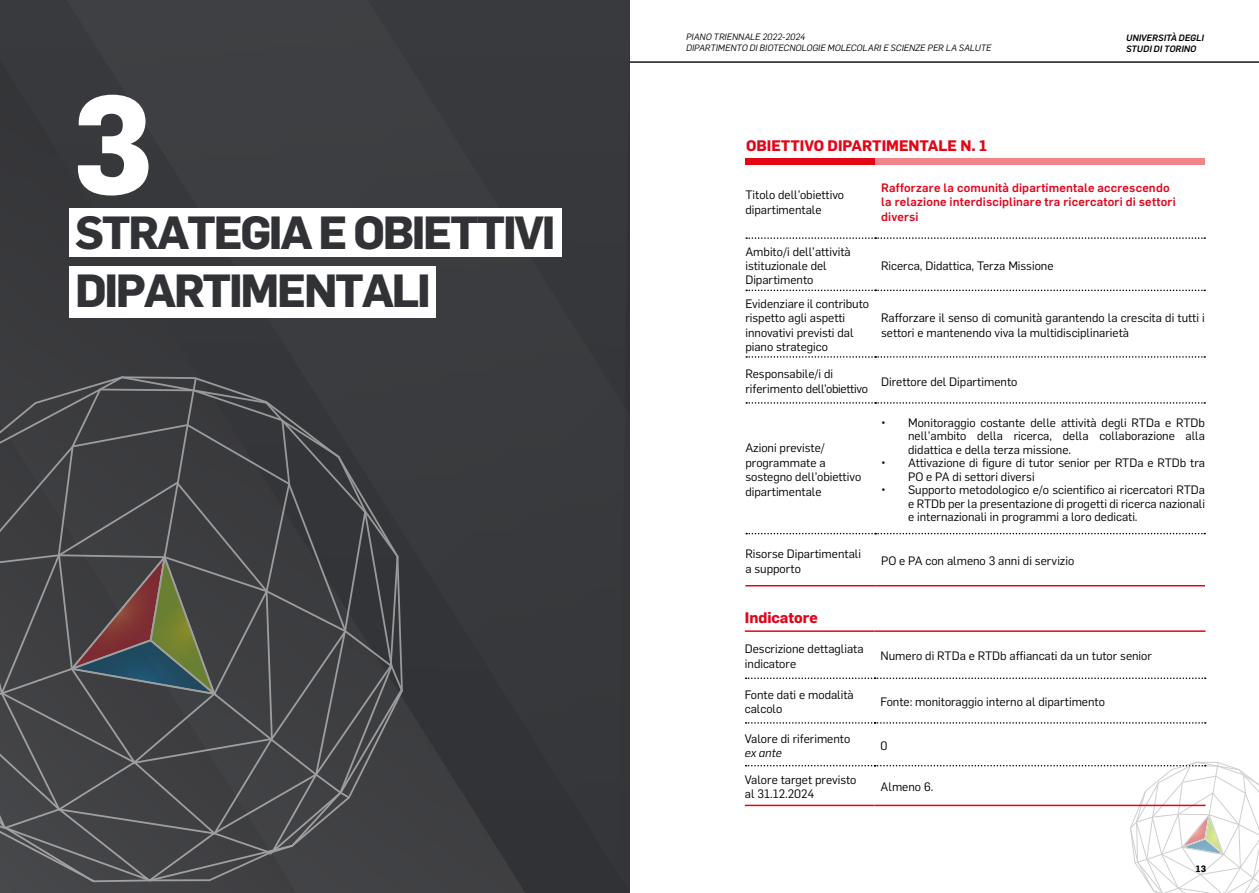
<style>
.page{position:relative;width:1259px;height:893px;background:#fff}
.page>*{position:absolute;margin:0;border:0;box-sizing:border-box;transform-origin:0 0}
.t1{font:700 136.8px "Flama";color:#fff}
.t2{font:700 45.6px/58.5px "Flama";letter-spacing:-.05em;color:#303235}
.t3{font:700 15px "Flama";color:#e30617}
.t4{font:700 15px "Flama";color:#e3051b}
.t5{font:12px/14.4px "Flama";color:#000}
.t6{font:12px/14.4px "Flama";color:#020203}
.t7{font:500 12px/14.4px "Flama";letter-spacing:.015em;color:#e3051a}
.t8{font:italic 12px "Flama";color:#000}
.t9{font:italic 9px/10.8px "Flama";color:#000}
.t10{font:italic 500 9px/10.8px "Flama";color:#000}
.t11{font:700 9px "Flama";color:#000}
</style>
<div class="page">
<hr style="left:66px;top:61px;width:1193px;height:2px;background:#2f3234">
<div style="left:0;top:0;width:629px;height:893px;background:#383a3d"></div>
<div style="left:351px;top:388px;width:42px;height:494px;background:#3a3b3e"></div>
<svg style="left:0;top:377px;width:351px;height:41px;background:#414245"></svg>
<svg style="left:0;top:418px;width:367px;height:464px;background:#464647"></svg>
<svg style="left:266px;top:509px;width:138px;height:351px;background:#444447"></svg>
<div style="left:69px;top:209px;width:493px;height:48px;background:#fff"></div>
<div style="left:69px;top:267px;width:367px;height:50px;background:#fff"></div>
<svg style="left:746px;top:290px;width:459px;height:1px"></svg>
<svg style="left:746px;top:237px;width:459px;height:2px"></svg>
<svg style="left:746px;top:356px;width:459px;height:2px"></svg>
<hr style="left:745px;top:585px;width:130px;height:1px;background:#e3051a">
<hr style="left:875px;top:585px;width:330px;height:1px;background:#e3051a">
<svg style="left:746px;top:402px;width:459px;height:2px"></svg>
<svg style="left:746px;top:533px;width:459px;height:1px"></svg>
<div style="left:875px;top:158px;width:330px;height:7px;background:#f0848b"></div>
<div style="left:745px;top:158px;width:130px;height:7px;background:#e30613"></div>
<hr style="left:745px;top:630px;width:129px;height:2px;background:#e3051c">
<hr style="left:874px;top:630px;width:331px;height:2px;background:#e3051c">
<svg style="left:745px;top:677px;width:460px;height:2px"></svg>
<svg style="left:745px;top:722px;width:460px;height:2px"></svg>
<svg style="left:745px;top:762px;width:514px;height:131px"></svg>
<h1 class="t1" style="left:71px;top:46px;width:83px">3</h1>
<h2 class="t2" style="left:75px;top:200px;width:482px">STRATEGIA E OBIETTIVI<br>DIPARTIMENTALI</h2>
<p class="t9" style="left:686px;top:31px;width:307px">PIANO TRIENNALE 2022-2024<br>DIPARTIMENTO DI BIOTECNOLOGIE MOLECOLARI E SCIENZE PER LA SALUTE</p>
<p class="t10" style="left:1126px;top:32px;width:79px">UNIVERSITÀ DEGLI<br>STUDI DI TORINO</p>
<p class="t3" style="left:746px;top:135px;width:242px">OBIETTIVO DIPARTIMENTALE N. 1</p>
<p class="t5" style="left:745px;top:187px;width:100px">Titolo dell’obiettivo dipartimentale</p>
<p class="t7" style="left:881px;top:180px;width:296px">Rafforzare la comunità dipartimentale accrescendo la relazione interdisciplinare tra ricercatori di settori diversi</p>
<p class="t5" style="left:745px;top:243px;width:107px">Ambito/i dell’attività istituzionale del<br>Dipartimento</p>
<p class="t5" style="left:881px;top:258px;width:174px">Ricerca, Didattica, Terza Missione</p>
<p class="t5" style="left:745px;top:296px;width:125px">Evidenziare il contributo rispetto agli aspetti innovativi previsti dal piano strategico</p>
<p class="t5" style="left:881px;top:310px;width:325px">Rafforzare il senso di comunità garantendo la crescita di tutti i settori e mantenendo viva la multidisciplinarietà</p>
<p class="t5" style="left:745px;top:366px;width:124px">Responsabile/i di riferimento dell’obiettivo</p>
<p class="t5" style="left:881px;top:373px;width:138px">Direttore del Dipartimento</p>
<p class="t5" style="left:745px;top:440px;width:117px">Azioni previste/ programmate a sostegno dell’obiettivo dipartimentale</p>
<p class="t5" style="left:908px;top:415px;width:298px;line-height:13.5px;text-align:justify;text-indent:-27px">• Monitoraggio costante delle attività degli RTDa e RTDb nell’ambito della ricerca, della collaborazione alla didattica e della terza missione.</p>
<p class="t5" style="left:908px;top:455px;width:298px;line-height:13.5px;text-indent:-27px">• Attivazione di figure di tutor senior per RTDa e RTDb tra<br>PO e PA di settori diversi</p>
<p class="t5" style="left:908px;top:482px;width:298px;line-height:13.5px;text-align:justify;text-indent:-27px">• Supporto metodologico e/o scientifico ai ricercatori RTDa e RTDb per la presentazione di progetti di ricerca nazionali e internazionali in programmi a loro dedicati.</p>
<p class="t5" style="left:745px;top:546px;width:117px">Risorse Dipartimentali a supporto</p>
<p class="t5" style="left:881px;top:553px;width:195px">PO e PA con almeno 3 anni di servizio</p>
<p class="t4" style="left:745px;top:607px;width:74px">Indicatore</p>
<p class="t6" style="left:745px;top:641px;width:120px">Descrizione dettagliata indicatore</p>
<p class="t6" style="left:880px;top:648px;width:273px">Numero di RTDa e RTDb affiancati da un tutor senior</p>
<p class="t5" style="left:745px;top:687px;width:110px">Fonte dati e modalità calcolo</p>
<p class="t6" style="left:880px;top:694px;width:226px">Fonte: monitoraggio interno al dipartimento</p>
<p class="t5" style="left:745px;top:731px;width:107px">Valore di riferimento</p>
<p class="t8" style="left:745px;top:745px;width:39px">ex ante</p>
<p class="t5" style="left:880px;top:738px;width:8px">0</p>
<p class="t5" style="left:745px;top:772px;width:113px">Valore target previsto al 31.12.2024</p>
<p class="t5" style="left:880px;top:779px;width:54px">Almeno 6.</p>
<p class="t11" style="left:1196px;top:862px;width:12px">13</p>
</div>
